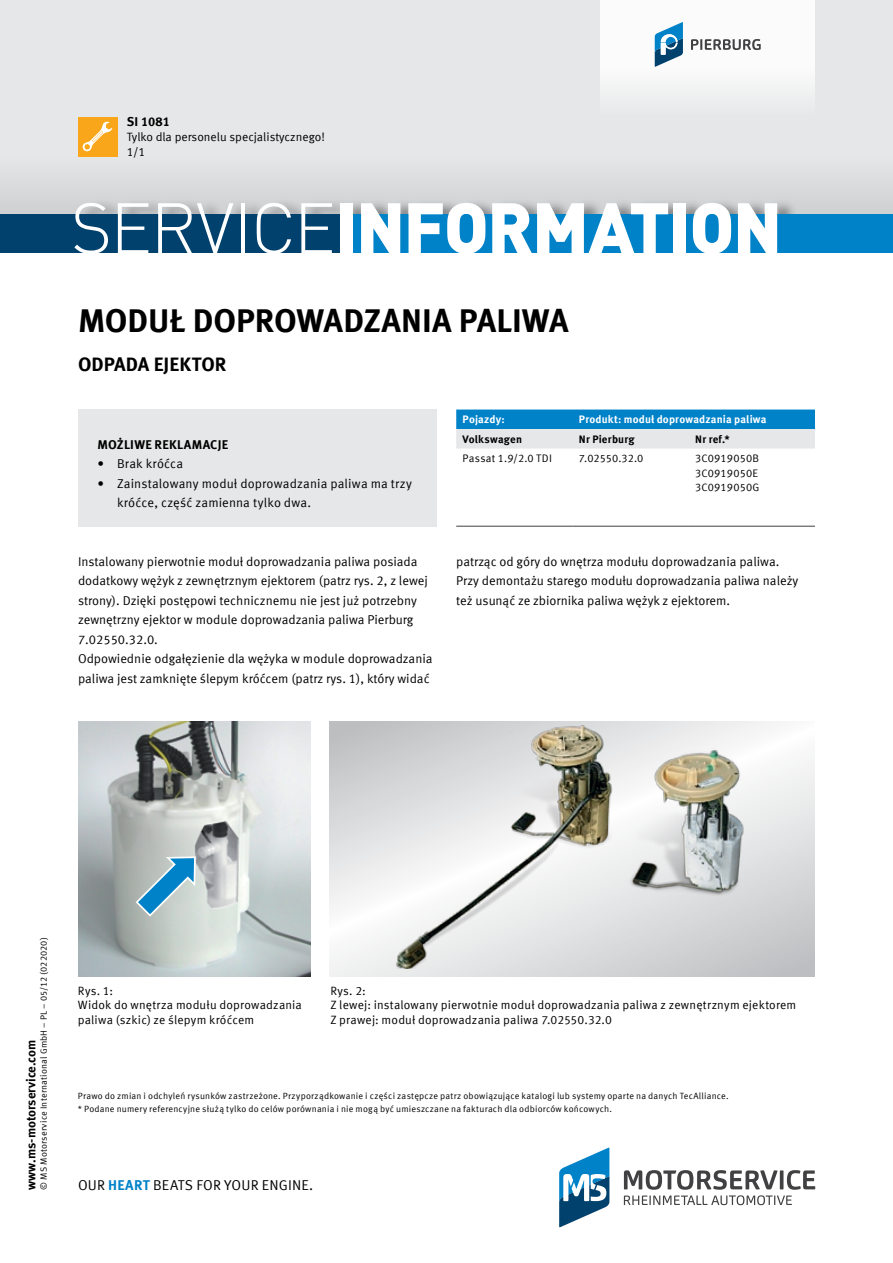
<style>
.page{position:relative;width:893px;height:1263px;background:#fff}
.page>*{position:absolute;margin:0;border:0;box-sizing:border-box;transform-origin:0 0}
.t1{font:900 70.5px "DIN Offc";letter-spacing:-.025em;color:#fff}
.t2{font:700 33px "Meta Offc Pro";letter-spacing:-.005em;color:#000}
.t3{font:700 19.5px "Meta Offc Pro";color:#000}
.t4{font:14.25px "Meta Offc Pro Norm";letter-spacing:.01em;color:#000}
.t5{font:12.75px/19.5px "Meta Offc Pro Norm";color:#000}
.t6{font:700 12.75px "Meta Offc Pro";color:#000}
.t7{font:12.75px "Meta Offc Pro Norm";letter-spacing:.02em;color:#000}
.t8{font:12px/14.7px "Meta Offc Pro Norm";letter-spacing:.01em;color:#000}
.t9{font:10.8px/14.7px "Meta Offc Pro Norm";letter-spacing:.01em;color:#000}
.t10{font:700 10.8px "Meta Offc Pro";letter-spacing:.015em;color:#fff}
.t11{font:700 10.8px "Meta Offc Pro";letter-spacing:.02em;color:#000}
.t12{font:9px "Meta Offc Pro Norm";letter-spacing:.025em;color:#000}
.s1{font-weight:300}
.s2{font-family:"Meta Offc Pro";font-weight:700;color:#0082c8}
</style>
<div class="page">
<svg style="left:559px;top:1147px;width:50px;height:80px"></svg>
<svg style="left:624px;top:1170px;width:191px;height:35px"></svg>
<div style="left:0;top:0;width:893px;height:224px;background:#e6e7e8"></div>
<div style="left:0;top:156px;width:893px;height:58px;background:#dcdddf"></div>
<div style="left:77px;top:199px;width:720px;height:15px;background:#000;opacity:.4"></div>
<div style="left:0;top:214px;width:893px;height:39px;background:#00416e"></div>
<div style="left:347px;top:214px;width:546px;height:39px;background:#0082c8"></div>
<div style="left:78px;top:117px;width:39px;height:39px;background:#faa61a"></div>
<svg style="left:82px;top:121px;width:30px;height:31px"></svg>
<div style="left:600px;top:0;width:215px;height:117px;background:linear-gradient(to bottom,#fff,#edeeef)"></div>
<svg style="left:691px;top:39px;width:70px;height:11px"></svg>
<svg style="left:655px;top:22px;width:28px;height:45px"></svg>
<img style="left:78px;top:722px;width:232px;height:255px">
<svg style="left:330px;top:722px;width:485px;height:255px"></svg>
<svg style="left:134px;top:855px;width:63px;height:63px;background:#8ab5c8"></svg>
<div style="left:78px;top:409px;width:359px;height:117px;background:#e6e7e8"></div>
<svg style="left:456px;top:409px;width:359px;height:39px;background:#73b4d8"></svg>
<hr style="left:456px;top:526px;width:117px;height:1px;background:#414042">
<hr style="left:573px;top:526px;width:116px;height:1px;background:#414042">
<hr style="left:689px;top:526px;width:126px;height:1px;background:#414042">
<p class="t6" style="left:127px;top:111px;width:45px">SI 1081</p>
<p class="t8" style="left:127px;top:129px;width:200px">Tylko dla personelu specjalistycznego!</p>
<p class="t8" style="left:127px;top:144px;width:20px">1/1</p>
<h1 class="t1" style="left:71px;top:181px;width:713px"><span class="s1">SERVICE</span>INFORMATION</h1>
<h2 class="t2" style="left:78px;top:294px;width:492px">MODUŁ DOPROWADZANIA PALIWA</h2>
<h3 class="t3" style="left:78px;top:348px;width:150px">ODPADA EJEKTOR</h3>
<p class="t6" style="left:97px;top:434px;width:132px">MOŻLIWE REKLAMACJE</p>
<p class="t7" style="left:97px;top:454px;width:87px">• Brak króćca</p>
<p class="t5" style="left:117px;top:473px;width:297px;text-indent:-19px">• Zainstalowany moduł doprowadzania paliwa ma trzy króćce, część zamienna tylko dwa.</p>
<p class="t5" style="left:78px;top:551px;width:356px">Instalowany pierwotnie moduł doprowadzania paliwa posiada dodatkowy wężyk z zewnętrznym ejektorem (patrz rys. 2, z lewej strony). Dzięki postępowi technicznemu nie jest już potrzebny zewnętrzny ejektor w module doprowadzania paliwa Pierburg 7.02550.32.0.<br>Odpowiednie odgałęzienie dla wężyka w module doprowadzania paliwa jest zamknięte ślepym króćcem (patrz rys. 1), który widać</p>
<p class="t10" style="left:463px;top:411px;width:44px">Pojazdy:</p>
<p class="t10" style="left:579px;top:411px;width:189px">Produkt: moduł doprowadzania paliwa</p>
<p class="t11" style="left:463px;top:430px;width:61px">Volkswagen</p>
<p class="t11" style="left:579px;top:430px;width:57px">Nr Pierburg</p>
<p class="t11" style="left:695px;top:430px;width:36px">Nr ref.*</p>
<p class="t9" style="left:463px;top:450px;width:91px">Passat 1.9/2.0 TDI</p>
<p class="t9" style="left:579px;top:450px;width:66px">7.02550.32.0</p>
<p class="t9" style="left:695px;top:450px;width:66px">3C0919050B<br>3C0919050E<br>3C0919050G</p>
<p class="t5" style="left:456px;top:550px;width:344px">patrząc od góry do wnętrza modułu doprowadzania paliwa.<br>Przy demontażu starego modułu doprowadzania paliwa należy też usunąć ze zbiornika paliwa wężyk z ejektorem.</p>
<p class="t12" style="left:37px;top:1189px;width:254px;rotate:-90deg">© MS Motorservice International GmbH – PL – 05/12 (022020)</p>
<p class="t6" style="left:21px;top:1189px;width:151px;rotate:-90deg">www.ms-motorservice.com</p>
<p class="t8" style="left:78px;top:982px;width:226px">Rys. 1:<br>Widok do wnętrza modułu doprowadzania paliwa (szkic) ze ślepym króćcem</p>
<p class="t8" style="left:330px;top:982px;width:467px">Rys. 2:<br>Z lewej: instalowany pierwotnie moduł doprowadzania paliwa z zewnętrznym ejektorem<br>Z prawej: moduł doprowadzania paliwa 7.02550.32.0</p>
<p class="t12" style="left:78px;top:1089px;width:652px">Prawo do zmian i odchyleń rysunków zastrzeżone. Przyporządkowanie i części zastępcze patrz obowiązujące katalogi lub systemy oparte na danych TecAlliance.</p>
<p class="t12" style="left:78px;top:1102px;width:536px">* Podane numery referencyjne służą tylko do celów porównania i nie mogą być umieszczane na fakturach dla odbiorców końcowych.</p>
<p class="t4" style="left:78px;top:1174px;width:237px">OUR <span class="s2">HEART</span> BEATS FOR YOUR ENGINE.</p>
</div>
